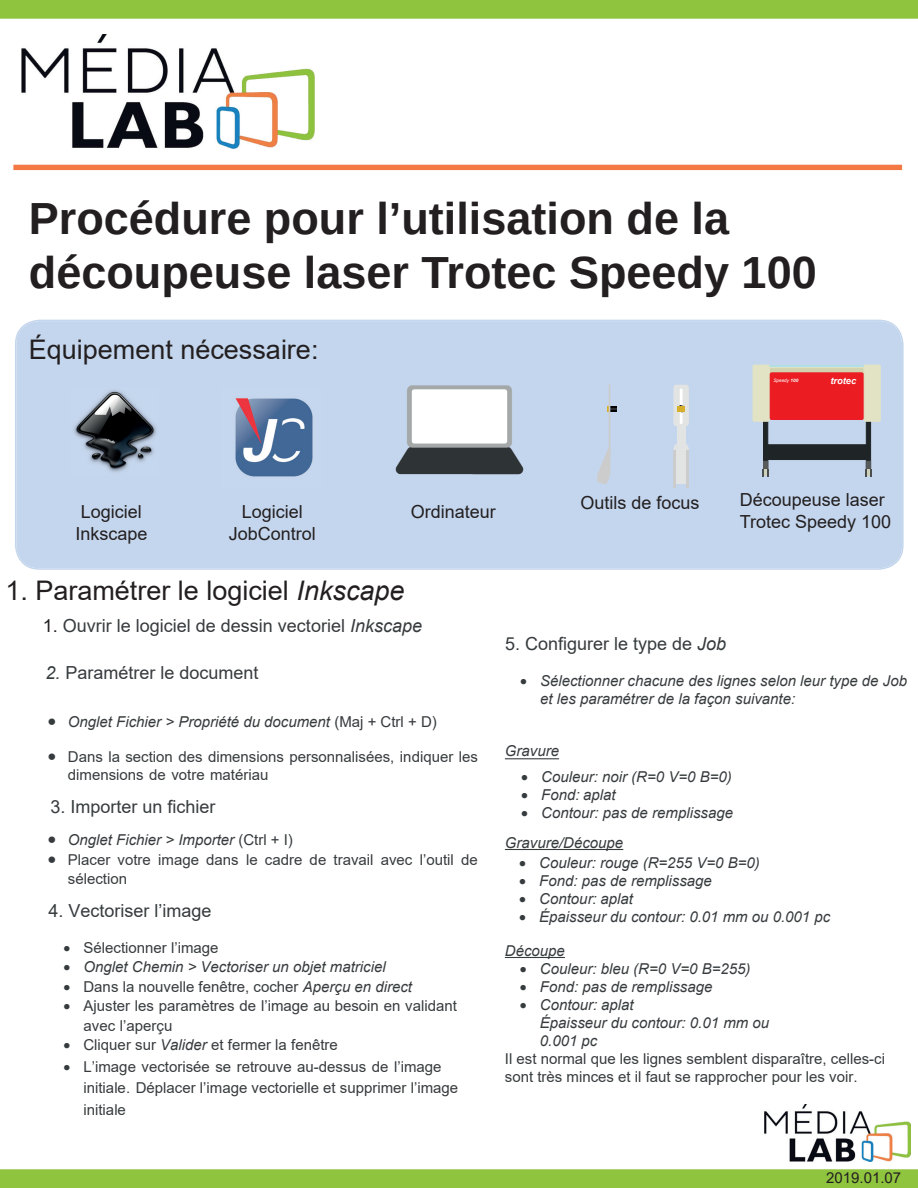
<style>
.page{position:relative;width:918px;height:1188px;background:#fff}
.page>*{position:absolute;margin:0;border:0;box-sizing:border-box;transform-origin:0 0}
.t1{font:700 45px/54px "Arimo";color:#231f20}
.t2{font:27px "Arial";color:#231f20}
.t3{font:18px "Arial";color:#363b3d}
.t4{font:18px/21.6px "Arial";color:#231f20}
.t5{font:15px/21.6px "Arial";color:#363b3d}
.t6{font:italic 15px/18px "Arial";color:#363b3d}
.t7{font:15px "Arial";color:#231f20}
.t8{font:italic 700 9.3px "Arial";color:#fff}
.t9{font:italic 4.65px "Arial";color:#fff}
.s1{font-weight:700}
.s2{font-style:italic}
.s3{color:#231f20}
.s4{font-style:normal}
</style>
<div class="page">
<div style="left:1px;top:1px;width:916px;height:17px;background:#8fc43e"></div>
<div style="left:0;top:0;width:918px;height:19px;border:2px solid #8fc43e"></div>
<div style="left:1px;top:1170px;width:916px;height:17px;background:#8fc43e"></div>
<div style="left:0;top:1169px;width:918px;height:19px;border:2px solid #8fc43e"></div>
<img style="left:22px;top:35px;width:293px;height:114px">
<div style="left:13px;top:165px;width:889px;height:5px;background:#f47943"></div>
<div style="left:15px;top:320px;width:889px;height:250px;background:#c4d6ed"></div>
<img style="left:764px;top:1104px;width:147px;height:57px">
<img style="left:387px;top:383px;width:146px;height:96px">
<img style="left:71px;top:388px;width:87px;height:87px">
<img style="left:222px;top:388px;width:101px;height:100px">
<div style="left:866px;top:421px;width:5px;height:47px;background:#1f2426"></div>
<hr style="left:767px;top:365px;width:100px;height:3px;background:#b1dfe5">
<svg style="left:769px;top:367px;width:95px;height:7px"></svg>
<div style="left:769px;top:373px;width:95px;height:47px;background:#eb1d23;border-radius:3px"></div>
<div style="left:769px;top:373px;width:95px;height:47px;border:1px solid #eb1c27;border-radius:3px"></div>
<div style="left:763px;top:421px;width:5px;height:47px;background:#1f2426;border:1px solid #1f2426"></div>
<svg style="left:864px;top:365px;width:17px;height:57px"></svg>
<div style="left:753px;top:365px;width:16px;height:56px;background:#e2e3c5"></div>
<div style="left:753px;top:365px;width:16px;height:56px;border:1px solid #e2e3c5"></div>
<div style="left:768px;top:445px;width:99px;height:15px;background:#1f2426"></div>
<svg style="left:762px;top:461px;width:7px;height:16px"></svg>
<svg style="left:865px;top:461px;width:7px;height:16px"></svg>
<hr style="left:505px;top:849px;width:118px;height:1px;background:#363b3d">
<hr style="left:505px;top:957px;width:60px;height:1px;background:#363b3d">
<hr style="left:505px;top:758px;width:54px;height:1px;background:#363b3d">
<svg style="left:597px;top:447px;width:14px;height:38px"></svg>
<svg style="left:608px;top:406px;width:8px;height:5px"></svg>
<hr style="left:609px;top:385px;width:1px;height:72px;background:#cdcccc">
<div style="left:677px;top:426px;width:8px;height:27px;background:#e2e3e3"></div>
<svg style="left:673px;top:444px;width:4px;height:6px"></svg>
<svg style="left:685px;top:444px;width:4px;height:6px"></svg>
<div style="left:673px;top:385px;width:16px;height:41px;background:#e2e3e3;border-radius:3px"></div>
<div style="left:675px;top:450px;width:12px;height:33px;background:#e2e3e3"></div>
<hr style="left:679px;top:388px;width:4px;height:36px;background:#fff;border-radius:2px">
<div style="left:679px;top:388px;width:5px;height:37px;border:1px solid #e2e3e3;border-radius:2px"></div>
<svg style="left:678px;top:405px;width:7px;height:7px"></svg>
<hr style="left:673px;top:450px;width:3px;height:38px;background:#cdcccc">
<hr style="left:687px;top:450px;width:2px;height:38px;background:#cdcccc">
<h1 class="t1" style="left:29px;top:192px;width:789px">Procédure pour l’utilisation de la découpeuse laser Trotec Speedy 100</h1>
<h2 class="t2" style="left:29px;top:331px;width:291px">Équipement nécessaire:</h2>
<p class="t9" style="left:773px;top:378px;width:26px">Speedy <span class="s1">100</span></p>
<p class="t8" style="left:830px;top:374px;width:27px">trotec</p>
<p class="t4" style="left:75px;top:501px;width:74px;text-align:center">Logiciel<br>Inkscape</p>
<p class="t4" style="left:242px;top:501px;width:63px">Logiciel</p>
<p class="t4" style="left:411px;top:501px;width:87px">Ordinateur</p>
<p class="t4" style="left:229px;top:523px;width:89px">JobControl</p>
<p class="t4" style="left:580px;top:492px;width:121px">Outils de focus</p>
<p class="t4" style="left:740px;top:489px;width:153px">Découpeuse laser<br>Trotec Speedy 100</p>
<h2 class="t2" style="left:5px;top:572px;width:401px">1. Paramétrer le logiciel <span class="s2">Inkscape</span></h2>
<p class="t3" style="left:43px;top:614px;width:381px"><span class="s3">1.</span> Ouvrir le logiciel de dessin vectoriel <span class="s2">Inkscape</span></p>
<p class="t3" style="left:45px;top:660px;width:215px"><span class="s2">2.</span> Paramétrer le document</p>
<p class="t6" style="left:48px;top:713px;width:391px">• Onglet Fichier &gt; Propriété du document <span class="s4">(Maj + Ctrl + D)</span></p>
<p class="t5" style="left:68px;top:747px;width:412px;line-height:18px;text-indent:-20px">• Dans la section des dimensions personnalisées, indiquer les dimensions de votre matériau</p>
<p class="t3" style="left:50px;top:794px;width:167px">3. Importer un fichier</p>
<p class="t6" style="left:48px;top:831px;width:247px">• Onglet Fichier &gt; Importer <span class="s4">(Ctrl + I)</span></p>
<p class="t5" style="left:68px;top:850px;width:411px;line-height:19.5px;text-indent:-20px">• Placer votre image dans le cadre de travail avec l’outil de sélection</p>
<p class="t3" style="left:48px;top:898px;width:165px">4. Vectoriser l’image</p>
<p class="t5" style="left:63px;top:936px;width:157px">• Sélectionner l’image</p>
<p class="t6" style="left:63px;top:958px;width:324px">• Onglet Chemin &gt; Vectoriser un objet matriciel</p>
<p class="t5" style="left:63px;top:975px;width:350px">• Dans la nouvelle fenêtre, cocher <span class="s2">Aperçu en direct</span></p>
<p class="t5" style="left:83px;top:996px;width:375px;line-height:19.5px;text-indent:-20px">• Ajuster les paramètres de l’image au besoin en validant avec l’aperçu</p>
<p class="t5" style="left:83px;top:1034px;width:376px">Cliquer sur <span class="s2">Valider</span> et fermer la fenêtre<br>L’image vectorisée se retrouve au-dessus de l’image initiale. Déplacer l’image vectorielle et supprimer l’image initiale</p>
<p class="t3" style="left:505px;top:631px;width:223px">5. Configurer le type de <span class="s2">Job</span></p>
<p class="t6" style="left:540px;top:672px;width:369px;text-indent:-20px">• Sélectionner chacune des lignes selon leur type de Job et les paramétrer de la façon suivante:</p>
<p class="t6" style="left:505px;top:742px;width:56px">Gravure</p>
<p class="t6" style="left:521px;top:768px;width:212px">• Couleur: noir (R=0 V=0 B=0)</p>
<p class="t6" style="left:521px;top:786px;width:96px">• Fond: aplat</p>
<p class="t6" style="left:505px;top:798px;width:230px;line-height:29.7px;text-indent:16px">• Contour: pas de remplissage<br>Gravure/Découpe</p>
<p class="t6" style="left:519px;top:854px;width:242px">• Couleur: rouge (R=255 V=0 B=0)</p>
<p class="t6" style="left:519px;top:872px;width:194px">• Fond: pas de remplissage</p>
<p class="t6" style="left:519px;top:890px;width:115px">• Contour: aplat</p>
<p class="t6" style="left:519px;top:908px;width:312px">• Épaisseur du contour: 0.01 mm ou 0.001 pc</p>
<p class="t6" style="left:505px;top:942px;width:62px">Découpe</p>
<p class="t6" style="left:520px;top:960px;width:232px">• Couleur: bleu (R=0 V=0 B=255)</p>
<p class="t6" style="left:520px;top:978px;width:194px">• Fond: pas de remplissage</p>
<p class="t6" style="left:540px;top:996px;width:231px;text-indent:-20px">• Contour: aplat<br>Épaisseur du contour: 0.01 mm ou<br>0.001 pc</p>
<p class="t5" style="left:505px;top:1050px;width:382px;line-height:18px">Il est normal que les lignes semblent disparaître, celles-ci sont très minces et il faut se rapprocher pour les voir.</p>
<p class="t7" style="left:826px;top:1167px;width:77px">2019.01.07</p>
</div>
